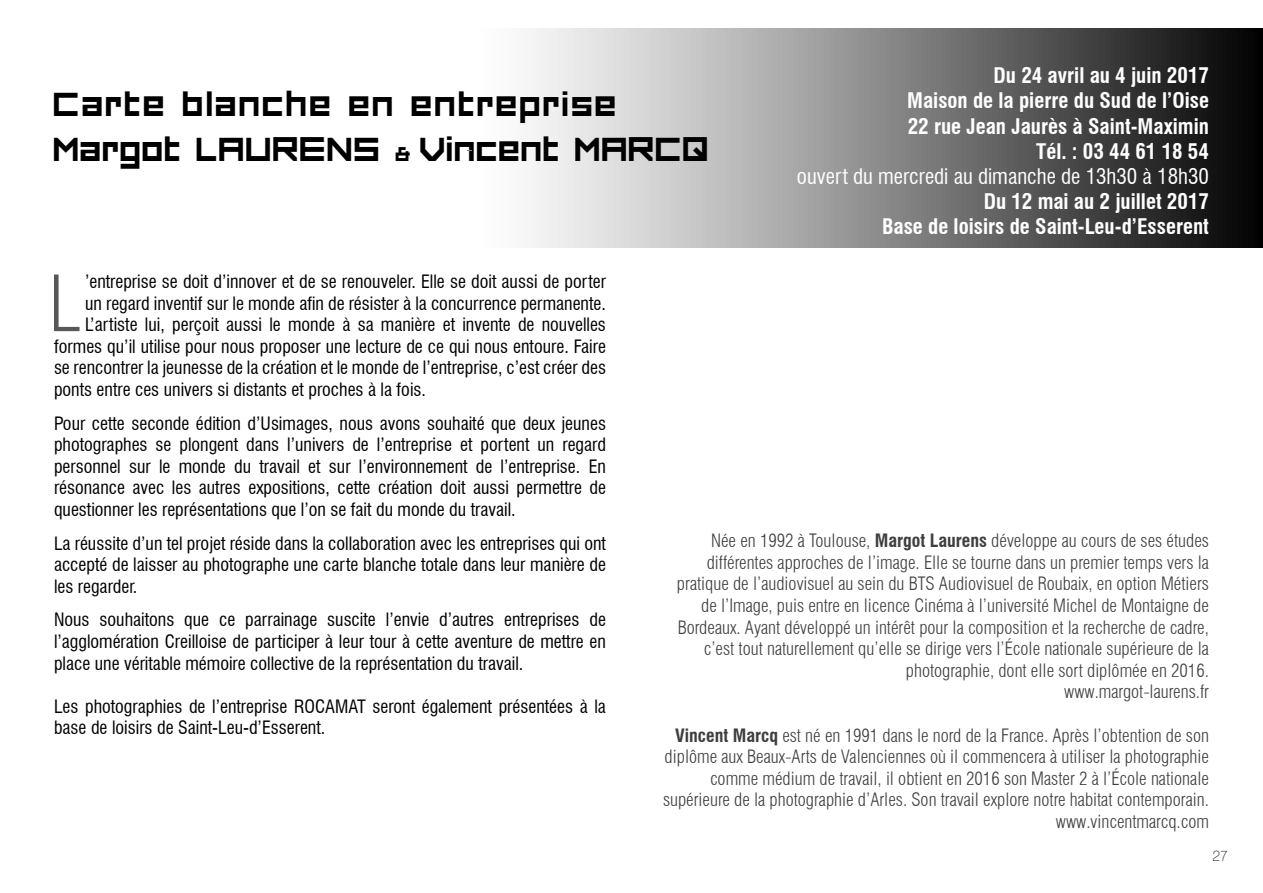
<style>
.page{position:relative;width:1263px;height:893px;background:#fff}
.page>*{position:absolute;margin:0;border:0;box-sizing:border-box;transform-origin:0 0}
.t1{font:300 condensed 76.05px "Swiss 721 BT";color:#58585a}
.t2{font:45px/45px "FORCED SQUARE";letter-spacing:-.03em;color:#000}
.t3{font:700 condensed 21px/25.2px "Swiss 721 BT";color:#fff;text-align:right}
.t4{font:condensed 21px "Swiss 721 BT";color:#fff}
.t5{font:condensed 18px/21.6px "Swiss 721 BT";color:#000;text-align:justify}
.t6{font:300 condensed 18px/21.6px "Swiss 721 BT";color:#3e3d40;text-align:right}
.t7{font:100 15px "Swiss 721 BT";color:#000}
.s1{font-size:27px}
.s2{font-weight:700}
</style>
<div class="page">
<svg style="left:467px;top:28px;width:796px;height:219px;background:#8b8b8b"></svg>
<h2 class="t2" style="left:54px;top:81px;width:660px">Carte blanche en entreprise<br>Margot LAURENS <span class="s1">&amp;</span> Vincent MARCQ</h2>
<p class="t3" style="left:907px;top:63px;width:303px">Du 24 avril au 4 juin 2017<br>Maison de la pierre du Sud de l’Oise<br>22 rue Jean Jaurès à Saint-Maximin<br>Tél. : 03 44 61 18 54</p>
<p class="t4" style="left:797px;top:164px;width:414px">ouvert du mercredi au dimanche de 13h30 à 18h30</p>
<p class="t3" style="left:882px;top:189px;width:328px">Du 12 mai au 2 juillet 2017<br>Base de loisirs de Saint-Leu-d’Esserent</p>
<h1 class="t1" style="left:49px;top:258px;width:34px">L</h1>
<p class="t5" style="left:85px;top:271px;width:522px">’entreprise se doit d’innover et de se renouveler. Elle se doit aussi de porter</p>
<p class="t5" style="left:85px;top:292px;width:522px">un regard inventif sur le monde afin de résister à la concurrence permanente.</p>
<p class="t5" style="left:85px;top:314px;width:522px">L’artiste lui, perçoit aussi le monde à sa manière et invente de nouvelles</p>
<p class="t5" style="left:54px;top:335px;width:553px">formes qu’il utilise pour nous proposer une lecture de ce qui nous entoure. Faire</p>
<p class="t5" style="left:54px;top:357px;width:553px">se rencontrer la jeunesse de la création et le monde de l’entreprise, c’est créer des</p>
<p class="t5" style="left:54px;top:379px;width:374px">ponts entre ces univers si distants et proches à la fois.</p>
<p class="t5" style="left:54px;top:412px;width:553px">Pour cette seconde édition d’Usimages, nous avons souhaité que deux jeunes photographes se plongent dans l’univers de l’entreprise et portent un regard personnel sur le monde du travail et sur l’environnement de l’entreprise. En résonance avec les autres expositions, cette création doit aussi permettre de questionner les représentations que l’on se fait du monde du travail.</p>
<p class="t5" style="left:54px;top:532px;width:553px">La réussite d’un tel projet réside dans la collaboration avec les entreprises qui ont accepté de laisser au photographe une carte blanche totale dans leur manière de les regarder.</p>
<p class="t5" style="left:54px;top:609px;width:553px">Nous souhaitons que ce parrainage suscite l’envie d’autres entreprises de l’agglomération Creilloise de participer à leur tour à cette aventure de mettre en place une véritable mémoire collective de la représentation du travail.</p>
<p class="t5" style="left:54px;top:695px;width:262px">Les photographies de l’entreprise Rocamat</p>
<p class="t5" style="left:372px;top:695px;width:235px">seront également présentées à la</p>
<p class="t5" style="left:54px;top:717px;width:273px">base de loisirs de Saint-Leu-d’Esserent.</p>
<p class="t6" style="left:677px;top:530px;width:533px">Née en 1992 à Toulouse, <span class="s2">Margot Laurens</span> développe au cours de ses études différentes approches de l’image. Elle se tourne dans un premier temps vers la pratique de l’audiovisuel au sein du BTS Audiovisuel de Roubaix, en option Métiers de l’Image, puis entre en licence Cinéma à l’université Michel de Montaigne de Bordeaux. Ayant développé un intérêt pour la composition et la recherche de cadre, c’est tout naturellement qu’elle se dirige vers l’école nationale supérieure de la photographie, dont elle sort diplômée en 2016.<br>www.margot-laurens.fr</p>
<p class="t6" style="left:663px;top:724px;width:547px"><span class="s2">Vincent Marcq</span> est né en 1991 dans le nord de la France. Après l’obtention de son diplôme aux Beaux-Arts de Valenciennes où il commencera à utiliser la photographie comme médium de travail, il obtient en 2016 son Master 2 à l’école nationale supérieure de la photographie d’Arles. Son travail explore notre habitat contemporain. www.vincentmarcq.com</p>
<p class="t7" style="left:1212px;top:846px;width:17px">27</p>
</div>
